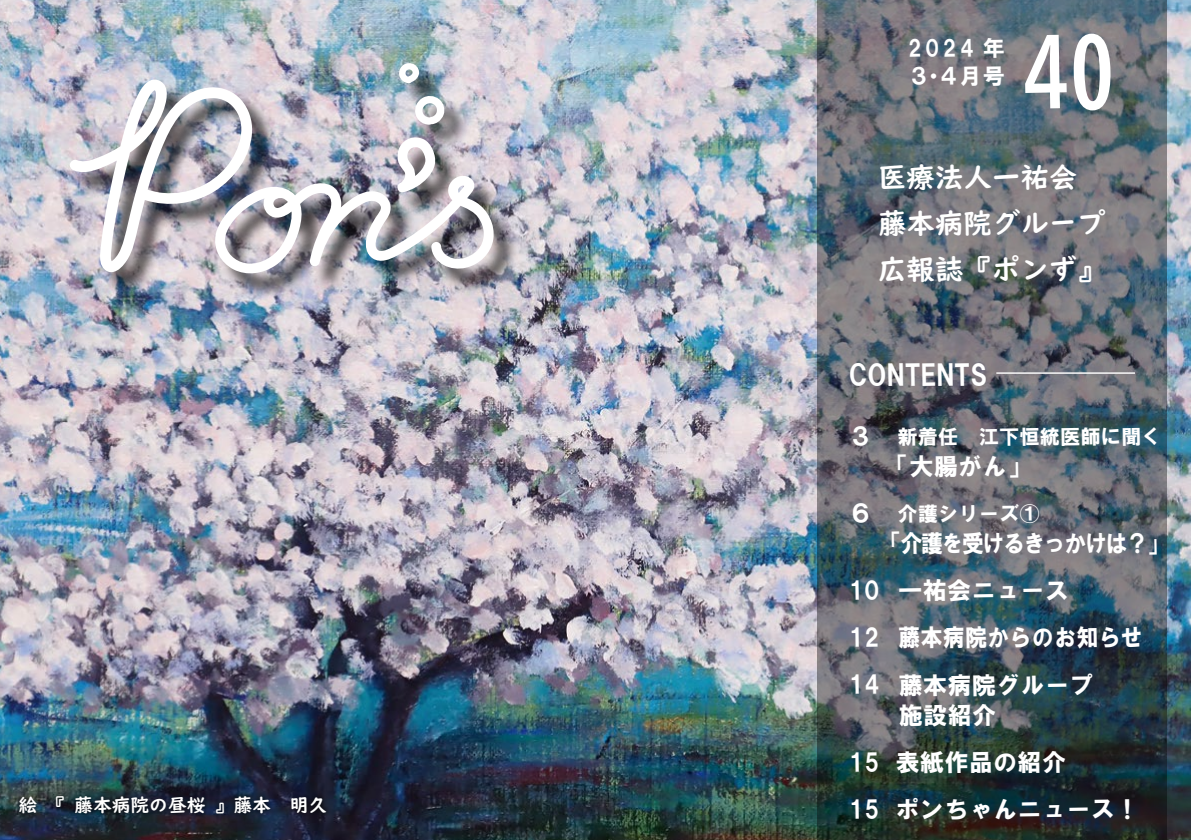
<style>
.page{position:relative;width:1191px;height:840px;background:#fff}
.page>*{position:absolute;margin:0;border:0;box-sizing:border-box;transform-origin:0 0}
.t1{font:28px/46.2px "UD Digi Kyokasho N B";color:#fff}
.t2{font:28px "HGS Soei Kakugothic UB";color:#fff}
.t3{font:24px/46.6px "HGS Soei Kakugothic UB";color:#fff;scale:.92 1}
.t4{font:24px/47.4px "HGS Soei Kakugothic UB";color:#fff}
.t5{font:22px/28px "HGS Soei Kakugothic UB";color:#fff}
.t6{font:20px "HGS Soei Kakugothic UB";color:#fff}
.t7{font:18.4px "UD Digi Kyokasho N B";color:#fff}
.s1{font-size:24px}
</style>
<div class="page">
<img style="left:0;top:0;width:1191px;height:839px">
<div style="left:74px;top:67px;width:445px;height:232px;background:#000;opacity:.75"></div>
<img style="left:69px;top:62px;width:426px;height:213px">
<img style="left:817px;top:0;width:349px;height:839px">
<div style="left:14px;top:791px;width:317px;height:28px;background:#000;opacity:.88"></div>
<hr style="left:996px;top:372px;width:139px;height:1px;background:#fff">
<svg style="left:1024px;top:33px;width:87px;height:78px;background:#6a7179"></svg>
<p class="t7" style="left:18px;top:796px;width:310px;rotate:-1deg">絵』藤本病院の昼桜『藤本 明久</p>
<p class="t5" style="left:907px;top:35px;width:99px;rotate:-1deg">2024 年<br>３・４月号</p>
<p class="t1" style="left:876px;top:156px;width:230px;rotate:-1deg">医療法人一祐会藤本病院グループ広報誌』ポンず『</p>
<p class="t2" style="left:848px;top:361px;width:140px;rotate:-1deg">CONTENTS</p>
<p class="t6" style="left:848px;top:429px;width:314px;rotate:-1deg"><span class="s1">３</span> 新着任 江下恒統医師に聞く</p>
<p class="t4" style="left:884px;top:443px;width:148px;rotate:-1deg">」大腸がん「</p>
<p class="t6" style="left:848px;top:505px;width:192px;rotate:-1deg"><span class="s1">６</span> 介護シリーズ1</p>
<p class="t3" style="left:846px;top:523px;width:352px;text-indent:34px;rotate:-1deg">」介護を受けるきっかけは?「<br>10 一祐会ニュース<br>12 藤本病院からのお知らせ<br>14 藤本病院グループ</p>
<p class="t4" style="left:846px;top:692px;width:292px;text-indent:52px;rotate:-1deg">施設紹介<br>15 表紙作品の紹介<br>15 ポンちゃんニュース!</p>
</div>
